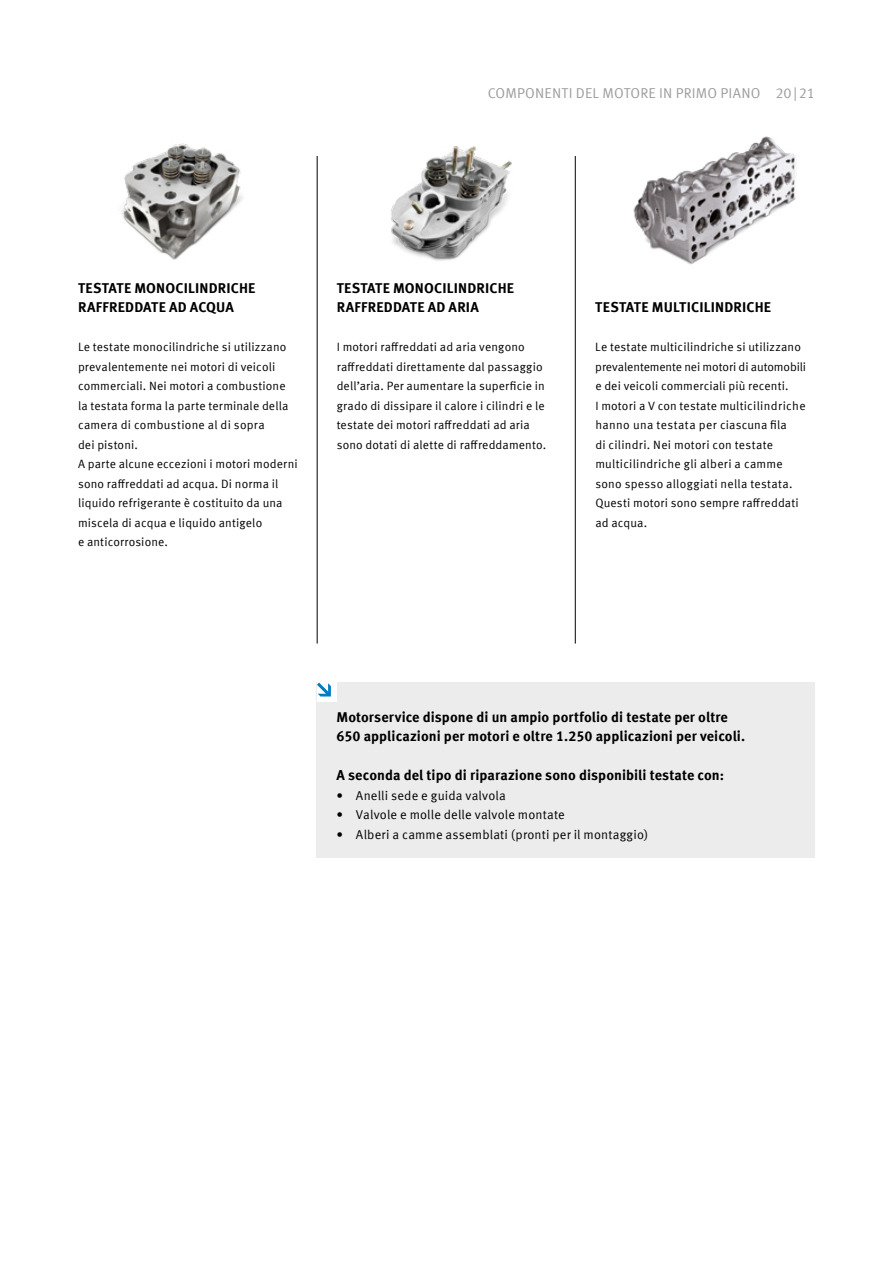
<style>
.page{position:relative;width:893px;height:1263px;background:#fff}
.page>*{position:absolute;margin:0;border:0;box-sizing:border-box;transform-origin:0 0}
.t1{font:700 14.25px/19.5px "Meta Offc Pro";letter-spacing:.01em;color:#000}
.t2{font:14.25px "Meta Offc Pro Norm";letter-spacing:.01em;color:#9c9c9d}
.t3{font:12.75px "Meta Offc Pro Norm";letter-spacing:.01em;color:#000}
.t4{font:12px/19.5px "Meta Offc Pro Norm";letter-spacing:.015em;color:#000}
</style>
<div class="page">
<hr style="left:317px;top:156px;width:1px;height:488px;background:#000">
<hr style="left:575px;top:156px;width:1px;height:488px;background:#000">
<img style="left:122px;top:143px;width:121px;height:117px">
<img style="left:391px;top:146px;width:121px;height:115px">
<img style="left:633px;top:136px;width:163px;height:129px">
<div style="left:317px;top:682px;width:498px;height:176px;background:#ececec"></div>
<div style="left:317px;top:682px;width:19px;height:20px;background:#fff"></div>
<svg style="left:317px;top:683px;width:14px;height:13px"></svg>
<p class="t2" style="left:488px;top:82px;width:329px">COMPONENTI DEL MOTORE IN PRIMO PIANO 20|21</p>
<p class="t1" style="left:78px;top:277px;width:179px">TESTATE MONOCILINDRICHE<br>RAFFREDDATE AD ACQUA</p>
<p class="t4" style="left:78px;top:336px;width:221px">Le testate monocilindriche si utilizzano prevalentemente nei motori di veicoli commerciali. Nei motori a combustione la testata forma la parte terminale della camera di combustione al di sopra<br>dei pistoni.<br>A parte alcune eccezioni i motori moderni sono raffreddati ad acqua. Di norma il liquido refrigerante è costituito da una miscela di acqua e liquido antigelo<br>e anticorrosione.</p>
<p class="t1" style="left:337px;top:277px;width:179px">TESTATE MONOCILINDRICHE<br>RAFFREDDATE AD ARIA</p>
<p class="t4" style="left:337px;top:336px;width:211px">I motori raffreddati ad aria vengono raffreddati direttamente dal passaggio dell’aria. Per aumentare la superficie in grado di dissipare il calore i cilindri e le testate dei motori raffreddati ad aria sono dotati di alette di raffreddamento.</p>
<p class="t1" style="left:595px;top:296px;width:177px">TESTATE MULTICILINDRICHE</p>
<p class="t4" style="left:595px;top:336px;width:212px">Le testate multicilindriche si utilizzano prevalentemente nei motori di automobili e dei veicoli commerciali più recenti.<br>I motori a V con testate multicilindriche hanno una testata per ciascuna fila<br>di cilindri. Nei motori con testate multicilindriche gli alberi a camme sono spesso alloggiati nella testata.<br>Questi motori sono sempre raffreddati ad acqua.</p>
<p class="t1" style="left:336px;top:706px;width:410px">Motorservice dispone di un ampio portfolio di testate per oltre<br>650 applicazioni per motori e oltre 1.250 applicazioni per veicoli.</p>
<p class="t1" style="left:336px;top:764px;width:389px">A seconda del tipo di riparazione sono disponibili testate con:</p>
<p class="t3" style="left:336px;top:785px;width:171px">• Anelli sede e guida valvola</p>
<p class="t3" style="left:336px;top:805px;width:230px">• Valvole e molle delle valvole montate</p>
<p class="t3" style="left:336px;top:824px;width:313px">• Alberi a camme assemblati (pronti per il montaggio)</p>
</div>
